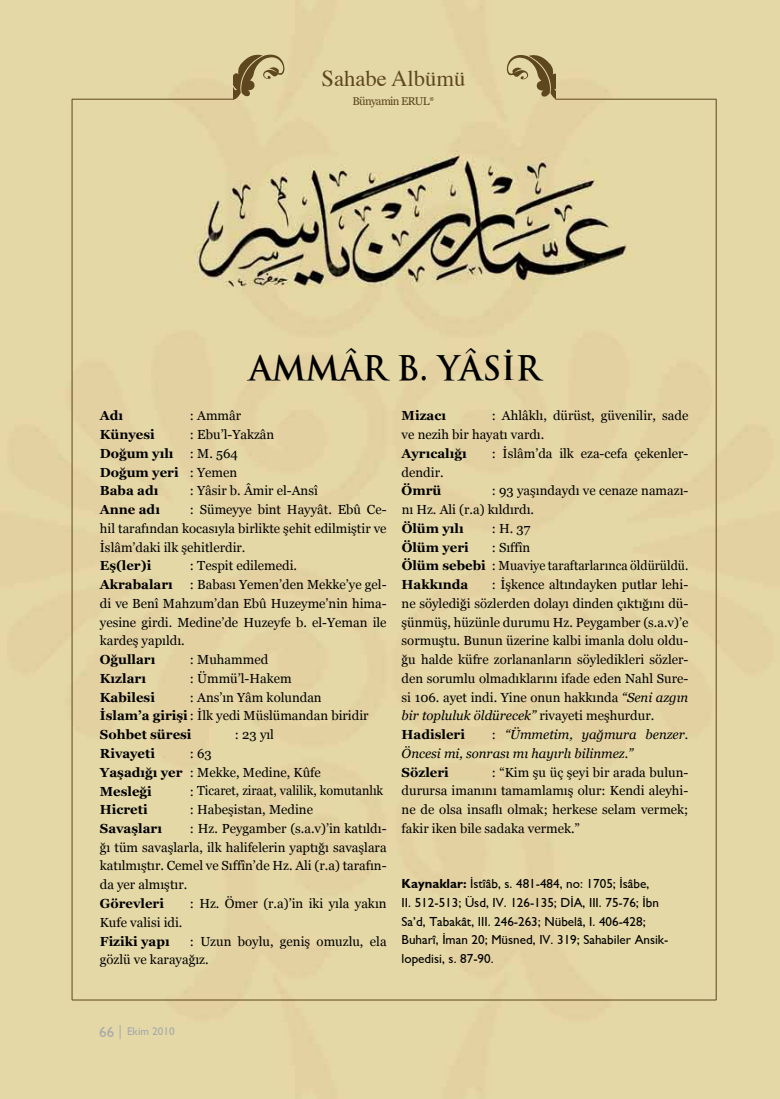
<style>
.page{position:relative;width:780px;height:1099px;background:#fff}
.page>*{position:absolute;margin:0;border:0;box-sizing:border-box;transform-origin:0 0}
.t1{font:700 32.5px "Trajan";color:#000}
.t2{font:22.62px "Times";color:#5e471f}
.t3{font:13.12px/18.8px "Georgia";color:#000}
.t4{font:13.12px/18.8px "Gill Sans";color:#000}
.t5{font:700 13.12px "Georgia";color:#000}
.t6{font:italic 13.12px/18.8px "Georgia";color:#000}
.t7{font:11.38px "Georgia";letter-spacing:-.06em;color:#5e471f}
.t8{font:11.25px "Gill Sans";color:#a7a9ac}
.s1{font-weight:700}
.s2{font-style:italic}
.s3{font-style:normal}
.s4{font-size:15px}
</style>
<div class="page">
<div style="left:0;top:0;width:779px;height:1098px;background:#e4d8a6"></div>
<svg style="left:120px;top:1024px;width:1px;height:15px"></svg>
<hr style="left:72px;top:99px;width:162px;height:1px;background:#5e471f">
<hr style="left:716px;top:99px;width:1px;height:901px;background:#5e471f">
<hr style="left:72px;top:99px;width:1px;height:901px;background:#5e471f">
<hr style="left:555px;top:99px;width:161px;height:1px;background:#5e471f">
<svg style="left:234px;top:53px;width:52px;height:47px;background:#b7a678"></svg>
<svg style="left:505px;top:53px;width:50px;height:48px;background:#b9a97a"></svg>
<hr style="left:72px;top:999px;width:644px;height:1px;background:#5e471f">
<h2 class="t2" style="left:321px;top:57px;width:145px">Sahabe Albümü</h2>
<p class="t7" style="left:352px;top:94px;width:83px">Bünyamin ERUL*</p>
<h1 class="t1" style="left:249px;top:348px;width:293px">AMMÂR B. YÂSİR</h1>
<p class="t5" style="left:100px;top:408px;width:25px">Adı</p>
<p class="t3" style="left:190px;top:406px;width:53px">: Ammâr</p>
<p class="t5" style="left:100px;top:426px;width:56px">Künyesi</p>
<p class="t3" style="left:100px;top:425px;width:176px;text-indent:90px">: Ebu’l-Yakzân<br><span class="s1">Doğum yılı</span> : M. 564<br><span class="s1">Doğum yeri</span> : Yemen<br><span class="s1">Baba adı</span></p>
<p class="t3" style="left:190px;top:481px;width:129px">: Yâsir b. Âmir el-Ansî</p>
<p class="t5" style="left:100px;top:502px;width:62px">Anne adı</p>
<p class="t3" style="left:100px;top:500px;width:288px;text-align:justify;text-indent:90px">: Sümeyye bint Hayyât. Ebû Ce&shy;hil tarafından kocasıyla birlikte şehit edilmiştir ve İslâm’daki ilk şehitlerdir.</p>
<p class="t5" style="left:100px;top:558px;width:53px">Eş(ler)i</p>
<p class="t3" style="left:190px;top:556px;width:109px">: Tespit edilemedi.</p>
<p class="t5" style="left:100px;top:577px;width:75px">Akrabaları</p>
<p class="t3" style="left:100px;top:575px;width:288px;text-align:justify;text-indent:90px">: Babası Yemen’den Mekke’ye gel&shy;di ve Benî Mahzum’dan Ebû Huzeyme’nin hima&shy;yesine girdi. Medine’de Huzeyfe b. el-Yeman ile kardeş yapıldı.</p>
<p class="t5" style="left:100px;top:652px;width:57px">Oğulları</p>
<p class="t3" style="left:190px;top:650px;width:80px">: Muhammed</p>
<p class="t5" style="left:100px;top:670px;width:48px">Kızları</p>
<p class="t3" style="left:190px;top:669px;width:103px">: Ümmü’l-Hakem</p>
<p class="t5" style="left:100px;top:689px;width:57px">Kabilesi</p>
<p class="t3" style="left:100px;top:687px;width:270px;text-indent:90px">: Ans’ın Yâm kolundan<br><span class="s1">İslam’a girişi</span>: İlk yedi Müslümandan biridir<br><span class="s1">Sohbet süresi</span></p>
<p class="t3" style="left:235px;top:725px;width:41px">: 23 yıl</p>
<p class="t5" style="left:100px;top:745px;width:57px">Rivayeti</p>
<p class="t3" style="left:100px;top:744px;width:222px;text-indent:90px">: 63<br><span class="s1">Yaşadığı yer</span> : Mekke, Medine, Kûfe<br><span class="s1">Mesleği</span></p>
<p class="t3" style="left:190px;top:781px;width:195px">: Ticaret, ziraat, valilik, komutanlık</p>
<p class="t5" style="left:100px;top:801px;width:49px">Hicreti</p>
<p class="t3" style="left:190px;top:800px;width:125px">: Habeşistan, Medine</p>
<p class="t5" style="left:100px;top:820px;width:64px">Savaşları</p>
<p class="t3" style="left:100px;top:818px;width:288px;text-align:justify;text-indent:90px">: Hz. Peygamber (s.a.v)’in katıldı&shy;ğı tüm savaşlarla, ilk halifelerin yaptığı savaşlara katılmıştır. Cemel ve Sıffîn’de Hz. Ali (r.a) tarafın&shy;da yer almıştır.</p>
<p class="t5" style="left:100px;top:895px;width:66px">Görevleri</p>
<p class="t3" style="left:190px;top:894px;width:198px">: Hz. Ömer (r.a)’in iki yıla yakın</p>
<p class="t3" style="left:100px;top:912px;width:84px">Kufe valisi idi.</p>
<p class="t5" style="left:100px;top:933px;width:71px">Fiziki yapı</p>
<p class="t3" style="left:100px;top:931px;width:288px;text-indent:90px">: Uzun boylu, geniş omuzlu, ela gözlü ve karayağız.</p>
<p class="t3" style="left:401px;top:406px;width:288px;text-indent:90px">: Ahlâklı, dürüst, güvenilir, sade ve nezih bir hayatı vardı.</p>
<p class="t5" style="left:401px;top:445px;width:66px">Ayrıcalığı</p>
<p class="t3" style="left:491px;top:444px;width:198px">: İslâm’da ilk eza-cefa çekenler-</p>
<p class="t3" style="left:401px;top:462px;width:43px">dendir.</p>
<p class="t5" style="left:401px;top:483px;width:41px">Ömrü</p>
<p class="t5" style="left:401px;top:408px;width:46px">Mizacı</p>
<p class="t3" style="left:401px;top:481px;width:288px;text-indent:90px">: 93 yaşındaydı ve cenaze namazı&shy;nı Hz. Ali (r.a) kıldırdı.</p>
<p class="t5" style="left:401px;top:520px;width:64px">Ölüm yılı</p>
<p class="t3" style="left:491px;top:519px;width:40px">: H. 37</p>
<p class="t5" style="left:401px;top:539px;width:69px">Ölüm yeri</p>
<p class="t3" style="left:401px;top:537px;width:288px;text-indent:90px">: Sıffîn<br><span class="s1">Ölüm sebebi</span> : Muaviye taraftarlarınca öldürüldü.<br><span class="s1">Hakkında</span></p>
<p class="t3" style="left:401px;top:575px;width:288px;text-indent:90px">: İşkence altındayken putlar lehi&shy;ne söylediği sözlerden dolayı dinden çıktığını dü&shy;şünmüş, hüzünle durumu Hz. Peygamber (s.a.v)’e sormuştu. Bunun üzerine kalbi imanla dolu oldu&shy;ğu halde küfre zorlananların söyledikleri sözler&shy;den sorumlu olmadıklarını ifade eden Nahl Sure&shy;si 106. ayet indi. Yine onun hakkında <span class="s2">“Seni azgın bir topluluk öldürecek”</span> rivayeti meşhurdur.<br><span class="s1">Hadisleri</span></p>
<p class="t6" style="left:401px;top:725px;width:288px;text-indent:90px"><span class="s3">:</span> “Ümmetim, yağmura benzer.<br>Öncesi mi, sonrası mı hayırlı bilinmez.”</p>
<p class="t5" style="left:401px;top:764px;width:49px">Sözleri</p>
<p class="t3" style="left:401px;top:762px;width:288px;text-align:justify;text-indent:90px">: “Kim şu üç şeyi bir arada bulun&shy;durursa imanını tamamlamış olur: Kendi aleyhi&shy;ne de olsa insaflı olmak; herkese selam vermek; fakir iken bile sadaka vermek.”</p>
<p class="t4" style="left:401px;top:874px;width:268px"><span class="s1">Kaynaklar:</span> İstîâb, s. 481-484, no: 1705; İsâbe,<br>II. 512-513; Üsd, IV. 126-135; DİA, III. 75-76; İbn Sa’d, Tabakât, III. 246-263; Nübelâ, I. 406-428; Buharî, İman 20; Müsned, IV. 319; Sahabiler Ansik&shy;lopedisi, s. 87-90.</p>
<p class="t8" style="left:99px;top:1025px;width:77px"><span class="s4">66</span> Ekim 2010</p>
</div>
